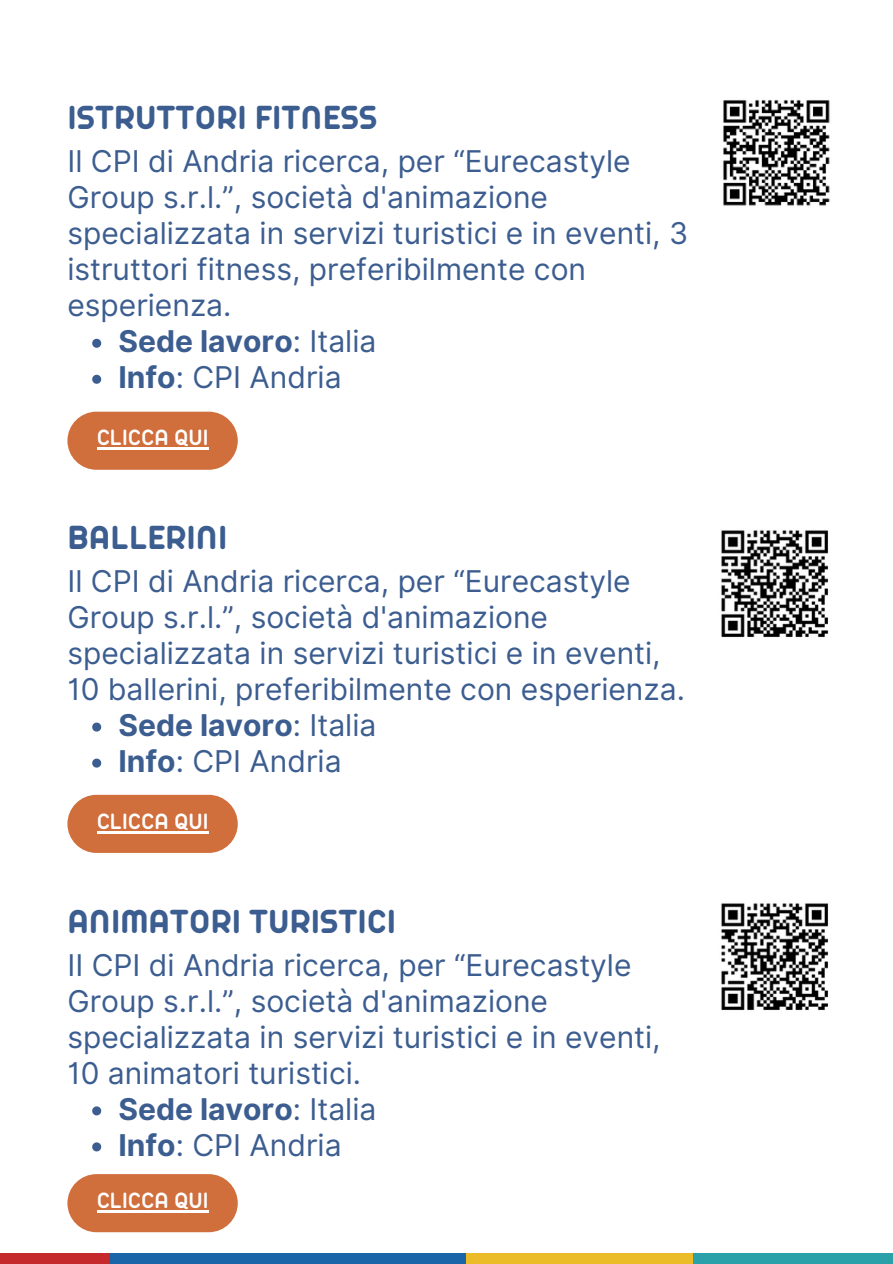
<style>
.page{position:relative;width:893px;height:1264px;background:#fff}
.page>*{position:absolute;margin:0;border:0;box-sizing:border-box;transform-origin:0 0}
.t1{font:700 36px "Arista Pro";color:#3c5d90}
.t2{font:30px/36px "Inter";color:#3c5d90}
.t3{font:700 30px "Inter";color:#3c5d90}
.t4{font:600 24px "Arista Pro";color:#fff}
.s1{font-weight:400}
.s2{font-weight:700}
</style>
<div class="page">
<div style="left:693px;top:1253px;width:199px;height:10px;background:#2aa0a8"></div>
<div style="left:335px;top:1253px;width:357px;height:10px;background:#ebbb28"></div>
<div style="left:0;top:1253px;width:143px;height:10px;background:#c5292c"></div>
<div style="left:109px;top:1253px;width:356px;height:10px;background:#1965a8"></div>
<svg style="left:92px;top:339px;width:9px;height:9px"></svg>
<svg style="left:92px;top:375px;width:9px;height:9px"></svg>
<svg style="left:92px;top:722px;width:9px;height:9px"></svg>
<svg style="left:92px;top:758px;width:9px;height:9px"></svg>
<svg style="left:92px;top:1106px;width:9px;height:9px"></svg>
<svg style="left:92px;top:1142px;width:9px;height:9px"></svg>
<div style="left:67px;top:411px;width:171px;height:59px;background:#d06e3c;border-radius:29px"></div>
<div style="left:67px;top:794px;width:171px;height:59px;background:#d06e3c;border-radius:29px"></div>
<div style="left:67px;top:1174px;width:171px;height:58px;background:#d06e3c;border-radius:29px"></div>
<img style="left:723px;top:100px;width:107px;height:106px">
<img style="left:721px;top:530px;width:107px;height:107px">
<img style="left:721px;top:903px;width:107px;height:107px">
<hr style="left:97px;top:447px;width:111px;height:2px;background:#fff">
<hr style="left:97px;top:831px;width:111px;height:2px;background:#fff">
<hr style="left:97px;top:1210px;width:111px;height:2px;background:#fff">
<h1 class="t1" style="left:67px;top:106px;width:311px">ISTRUTTORI FITNESS</h1>
<h1 class="t2" style="left:67px;top:143px;width:622px">Il CPI di Andria ricerca, per “Eurecastyle Group s.r.l.”, società d'animazione specializzata in servizi turistici e in eventi, 3 istruttori fitness, preferibilmente con esperienza.</h1>
<p class="t3" style="left:118px;top:323px;width:259px">Sede lavoro<span class="s1">: Italia</span></p>
<p class="t2" style="left:118px;top:359px;width:225px"><span class="s2">Info</span>: CPI Andria</p>
<p class="t4" style="left:97px;top:430px;width:113px">CLICCA QUI</p>
<h1 class="t1" style="left:67px;top:526px;width:161px">BALLERINI</h1>
<h1 class="t2" style="left:67px;top:563px;width:619px">Il CPI di Andria ricerca, per “Eurecastyle Group s.r.l.”, società d'animazione specializzata in servizi turistici e in eventi, 10 ballerini, preferibilmente con esperienza.</h1>
<p class="t3" style="left:118px;top:707px;width:259px">Sede lavoro<span class="s1">: Italia</span></p>
<p class="t2" style="left:118px;top:743px;width:225px"><span class="s2">Info</span>: CPI Andria</p>
<p class="t4" style="left:97px;top:813px;width:113px">CLICCA QUI</p>
<h1 class="t1" style="left:67px;top:910px;width:330px">ANIMATORI TURISTICI</h1>
<h1 class="t2" style="left:67px;top:946px;width:594px">II CPI di Andria ricerca, per “Eurecastyle Group s.r.l.”, società d'animazione specializzata in servizi turistici e in eventi, 10 animatori turistici.</h1>
<p class="t3" style="left:118px;top:1091px;width:259px">Sede lavoro<span class="s1">: Italia</span></p>
<p class="t2" style="left:118px;top:1126px;width:225px"><span class="s2">Info</span>: CPI Andria</p>
<p class="t4" style="left:97px;top:1192px;width:113px">CLICCA QUI</p>
</div>
